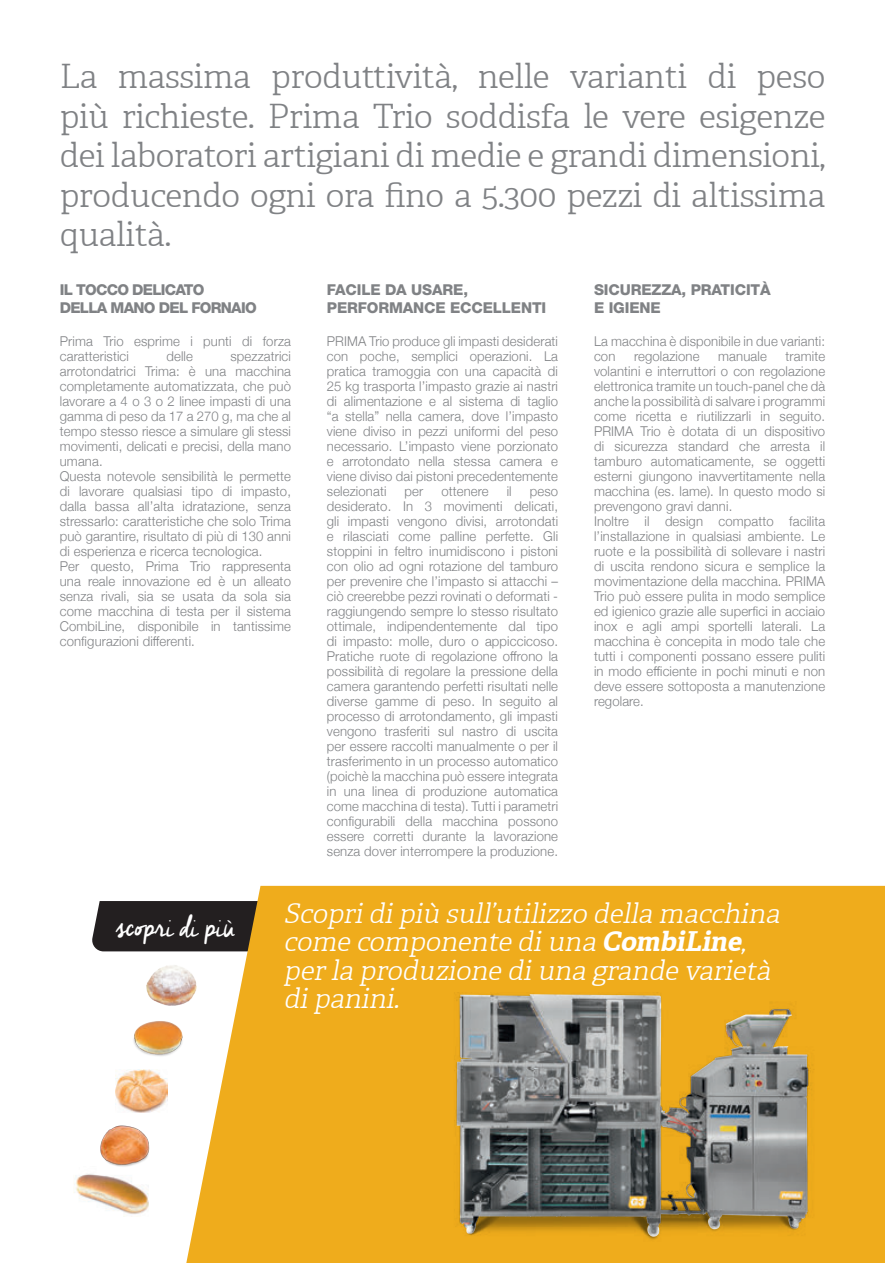
<style>
.page{position:relative;width:885px;height:1263px;background:#fff}
.page>*{position:absolute;margin:0;border:0;box-sizing:border-box;transform-origin:0 0}
.t1{font:37.5px "Cheddar Jack";letter-spacing:-.025em;color:#fff}
.t2{font:300 33px/39.6px "Adelle";letter-spacing:-.01em;color:#808285;text-align:justify}
.t3{font:italic 300 27px/28.5px "Adelle";color:#fff}
.t4{font:800 15px/18px "Helvetica Neue";letter-spacing:-.01em;color:#808285}
.t5{font:800 15px/18px "Helvetica Neue";letter-spacing:-.05em;color:#808285}
.t6{font:300 13.5px/15px "Helvetica Neue";letter-spacing:.01em;color:#808285}
.s1{font-weight:700}
</style>
<div class="page">
<div style="left:92px;top:901px;width:94px;height:50px;background:#231f20"></div>
<svg style="left:186px;top:886px;width:698px;height:377px;background:#ebae2a"></svg>
<img style="left:133px;top:1021px;width:50px;height:35px">
<img style="left:76px;top:1174px;width:72px;height:40px">
<img style="left:118px;top:946px;width:79px;height:61px">
<img style="left:100px;top:1125px;width:50px;height:42px">
<img style="left:116px;top:1069px;width:52px;height:44px">
<img style="left:429px;top:967px;width:388px;height:275px">
<h2 class="t2" style="left:60px;top:57px;width:767px">La massima produttività, nelle varianti di peso più richieste. Prima Trio soddisfa le vere esigenze dei laboratori artigiani di medie e grandi dimensioni, producendo ogni ora fino a 5.300 pezzi di altissima qualità.</h2>
<p class="t4" style="left:327px;top:281px;width:221px">FACILE DA USARE,<br>PERFORMANCE ECCELLENTI</p>
<p class="t6" style="left:327px;top:333px;width:233px;text-align:justify">PRIMA Trio produce gli impasti desiderati con poche, semplici operazioni. La pratica tramoggia con una capacità di 25 kg trasporta l’impasto grazie ai nastri di alimentazione e al sistema di taglio “a stella” nella camera, dove l’impasto viene diviso in pezzi uniformi del peso necessario. L’impasto viene porzionato e arrotondato nella stessa camera e viene diviso dai pistoni precedentemente selezionati</p>
<p class="t4" style="left:594px;top:281px;width:178px">SICUREZZA, PRATICITÀ<br>E IGIENE</p>
<p class="t6" style="left:594px;top:333px;width:233px">La macchina è disponibile in due varianti: con</p>
<p class="t5" style="left:60px;top:281px;width:198px">IL TOCCO DELICATO<br>DELLA MANO DEL FORNAIO</p>
<p class="t6" style="left:60px;top:333px;width:233px">Prima Trio esprime i punti di forza caratteristici</p>
<p class="t6" style="left:60px;top:348px;width:233px;text-indent:171px">spezzatrici arrotondatrici Trima: è una macchina completamente automatizzata, che può lavorare a 4 o 3 o 2 linee impasti di una gamma di peso da 17 a 270 g, ma che al tempo stesso riesce a simulare gli stessi movimenti, delicati e precisi, della mano umana.<br>Questa notevole sensibilità le permette di lavorare qualsiasi tipo di impasto, dalla bassa all’alta idratazione, senza stressarlo: caratteristiche che solo Trima può garantire, risultato di più di 130 anni di esperienza e ricerca tecnologica.<br>Per questo, Prima Trio rappresenta una reale innovazione ed è un alleato senza rivali, sia se usata da sola sia come macchina di testa per il sistema CombiLine, disponibile in tantissime configurazioni differenti.</p>
<p class="t6" style="left:166px;top:348px;width:28px">delle</p>
<p class="t6" style="left:594px;top:348px;width:233px;text-indent:191px">tramite volantini e interruttori o con regolazione elettronica tramite un touch-panel che dà anche la possibilità di salvare i programmi come ricetta e riutilizzarli in seguito.<br>PRIMA Trio è dotata di un dispositivo di sicurezza standard che arresta il tamburo automaticamente, se oggetti esterni giungono inavvertitamente nella macchina (es. lame). In questo modo si prevengono gravi danni.<br>Inoltre il design compatto facilita l’installazione in qualsiasi ambiente. Le ruote e la possibilità di sollevare i nastri di uscita rendono sicura e semplice la movimentazione della macchina. PRIMA Trio può essere pulita in modo semplice ed igienico grazie alle superfici in acciaio inox e agli ampi sportelli laterali. La macchina è concepita in modo tale che tutti i componenti possano essere puliti in modo efficiente in pochi minuti e non deve essere sottoposta a manutenzione regolare.</p>
<p class="t6" style="left:634px;top:348px;width:67px">regolazione</p>
<p class="t6" style="left:718px;top:348px;width:50px">manuale</p>
<p class="t6" style="left:404px;top:483px;width:20px">per</p>
<p class="t6" style="left:441px;top:483px;width:49px">ottenere</p>
<p class="t6" style="left:506px;top:483px;width:6px">il</p>
<p class="t6" style="left:327px;top:483px;width:233px;text-align:justify;text-indent:203px">peso desiderato. In 3 movimenti delicati, gli impasti vengono divisi, arrotondati e rilasciati come palline perfette. Gli stoppini in feltro inumidiscono i pistoni con olio ad ogni rotazione del tamburo per prevenire che l’impasto si attacchi – ciò creerebbe pezzi rovinati o deformati - raggiungendo sempre lo stesso risultato ottimale, indipendentemente dal tipo di impasto: molle, duro o appiccicoso.<br>Pratiche ruote di regolazione offrono la possibilità di regolare la pressione della camera garantendo perfetti risultati nelle diverse gamme di peso. In seguito al processo di arrotondamento, gli impasti vengono trasferiti sul nastro di uscita per essere raccolti manualmente o per il trasferimento in un processo automatico (poichè la macchina può essere integrata in una linea di produzione automatica come macchina di testa). Tutti i parametri configurabili della macchina possono essere corretti durante la lavorazione senza dover interrompere la produzione.</p>
<h1 class="t1" style="left:116px;top:905px;width:120px">scopri di più</h1>
<h3 class="t3" style="left:283px;top:899px;width:503px">Scopridipiù sull’utilizzo della macchina come componente diuna <span class="s1">CombiLine</span>, per la produzione diuna grande varietà dipanini.</h3>
</div>
